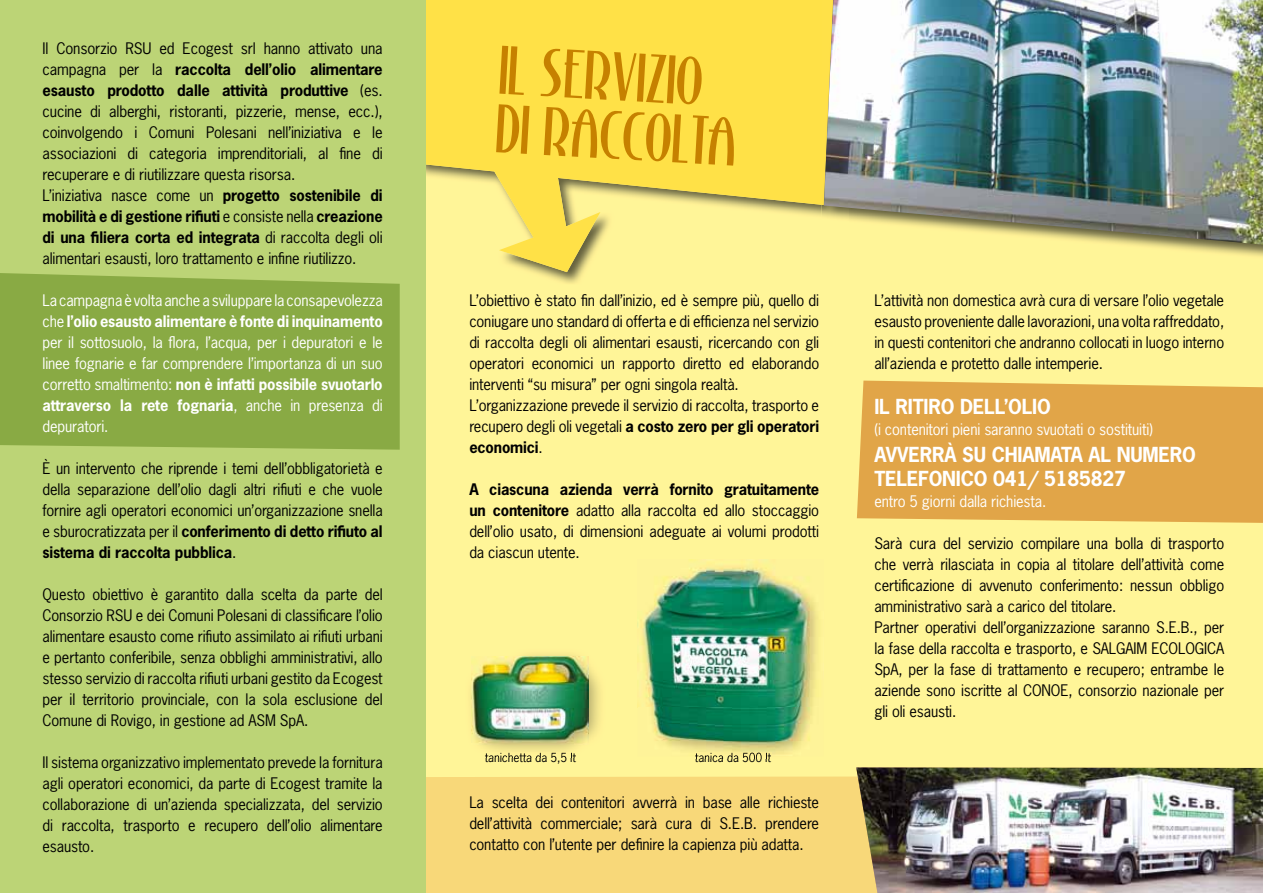
<style>
.page{position:relative;width:1263px;height:893px;background:#fff}
.page>*{position:absolute;margin:0;border:0;box-sizing:border-box;transform-origin:0 0}
.t1{font:63.15px/58.7px "Stony Island NF";color:#c68100}
.t2{font:700 19.5px/24px "News Gothic";letter-spacing:-.01em;color:#fff}
.t3{font:15px/21px "News Gothic";letter-spacing:-.01em;color:#000;text-align:justify}
.t4{font:15px/21px "News Gothic";letter-spacing:-.01em;color:#fff;text-align:justify}
.t5{font:12px "News Gothic";letter-spacing:-.01em;color:#000}
.s1{font-weight:700}
</style>
<div class="page">
<div style="left:425px;top:0;width:838px;height:893px;background:#fff598"></div>
<img style="left:425px;top:272px;width:158px;height:12px">
<svg style="left:425px;top:0;width:396px;height:272px;fill:#ffe147"></svg>
<div style="left:425px;top:776px;width:431px;height:117px;background:#f8d879"></div>
<img style="left:856px;top:767px;width:407px;height:126px">
<svg style="left:857px;top:381px;width:406px;height:142px;background:#e3aa4d"></svg>
<div style="left:0;top:0;width:425px;height:893px;background:#bcd476"></div>
<div style="left:0;top:273px;width:400px;height:177px;background:#89aa44"></div>
<img style="left:821px;top:205px;width:442px;height:52px">
<img style="left:824px;top:0;width:439px;height:245px">
<img style="left:482px;top:654px;width:118px;height:99px">
<img style="left:485px;top:753px;width:91px;height:4px">
<img style="left:471px;top:657px;width:118px;height:88px">
<img style="left:695px;top:756px;width:76px;height:2px">
<img style="left:638px;top:559px;width:180px;height:196px">
<img style="left:695px;top:753px;width:76px;height:3px">
<p class="t3" style="left:43px;top:37px;width:342px;text-align:left">Il Consorzio RSU ed Ecogest srl hanno attivato una campagna per la <span class="s1">raccolta dell’olio alimentare esausto prodotto dalle attività produttive</span> (es. cucine di alberghi, ristoranti, pizzerie, mense, ecc.), coinvolgendo i Comuni Polesani nell’iniziativa e le associazioni di categoria imprenditoriali, al fine di recuperare e di riutilizzare questa risorsa.<br>L’iniziativa nasce come un <span class="s1">progetto sostenibile di mobilità e di gestione rifiuti</span> e consiste nella <span class="s1">creazione di una filiera corta ed integrata</span> di raccolta degli oli alimentari esausti, loro trattamento e infine riutilizzo.</p>
<p class="t4" style="left:43px;top:289px;width:342px">La campagna è volta anche a sviluppare la consapevolezza che <span class="s1">l’olio esausto alimentare è fonte di inquinamento </span>per il sottosuolo, la flora, l’acqua, per i depuratori e le linee fognarie e far comprendere l’importanza di un suo corretto smaltimento: <span class="s1">non è infatti possibile svuotarlo attraverso la rete fognaria</span>, anche in presenza di depuratori.</p>
<p class="t3" style="left:43px;top:457px;width:342px">È un intervento che riprende i temi dell’obbligatorietà e della separazione dell’olio dagli altri rifiuti e che vuole fornire agli operatori economici un’organizzazione snella e sburocratizzata per il <span class="s1">conferimento di detto rifiuto al sistema di raccolta pubblica</span>.</p>
<p class="t3" style="left:43px;top:583px;width:342px">Questo obiettivo è garantito dalla scelta da parte del Consorzio RSU e dei Comuni Polesani di classificare l’olio alimentare esausto come rifiuto assimilato ai rifiuti urbani e pertanto conferibile, senza obblighi amministrativi, allo stesso servizio di raccolta rifiuti urbani gestito da Ecogest per il territorio provinciale, con la sola esclusione del Comune di Rovigo, in gestione ad ASM SpA.</p>
<p class="t3" style="left:43px;top:751px;width:342px">Il sistema organizzativo implementato prevede la fornitura agli operatori economici, da parte di Ecogest tramite la collaborazione di un’azienda specializzata, del servizio di raccolta, trasporto e recupero dell’olio alimentare esausto.</p>
<h1 class="t1" style="left:500px;top:41px;width:242px;rotate:3deg">IL SERVIZIO<br>DI RACCOLTA</h1>
<p class="t3" style="left:469px;top:289px;width:351px;text-align:left">L’obiettivo è stato fin dall’inizio, ed è sempre più, quello di coniugare uno standard di offerta e di efficienza nel servizio di raccolta degli oli alimentari esausti, ricercando con gli operatori economici un rapporto diretto ed elaborando interventi “su misura” per ogni singola realtà.<br>L’organizzazione prevede il servizio di raccolta, trasporto e recupero degli oli vegetali <span class="s1">a costo zero per gli operatori economici</span>.</p>
<p class="t3" style="left:469px;top:478px;width:351px"><span class="s1">A ciascuna azienda verrà fornito gratuitamente un contenitore</span> adatto alla raccolta ed allo stoccaggio dell’olio usato, di dimensioni adeguate ai volumi prodotti da ciascun utente.</p>
<p class="t5" style="left:485px;top:750px;width:93px">tanichetta da 5,5 lt</p>
<p class="t5" style="left:695px;top:750px;width:78px">tanica da 500 lt</p>
<p class="t3" style="left:469px;top:791px;width:351px">La scelta dei contenitori avverrà in base alle richieste dell’attività commerciale; sarà cura di S.E.B. prendere contatto con l’utente per definire la capienza più adatta.</p>
<p class="t3" style="left:874px;top:289px;width:351px">L’attività non domestica avrà cura di versare l’olio vegetale esausto proveniente dalle lavorazioni, una volta raffreddato, in questi contenitori che andranno collocati in luogo interno all’azienda e protetto dalle intemperie.</p>
<h2 class="t2" style="left:874px;top:394px;width:178px">IL RITIRO DELL’OLIO</h2>
<p class="t4" style="left:874px;top:418px;width:280px">(i contenitori pieni saranno svuotati o sostituiti)</p>
<h2 class="t2" style="left:874px;top:442px;width:323px">AVVERRÀ SU CHIAMATA AL NUMERO<br>TELEFONICO 041/ 5185827</h2>
<p class="t4" style="left:874px;top:490px;width:173px">entro 5 giorni dalla richiesta.</p>
<p class="t3" style="left:874px;top:532px;width:351px;text-align:left">Sarà cura del servizio compilare una bolla di trasporto che verrà rilasciata in copia al titolare dell’attività come certificazione di avvenuto conferimento: nessun obbligo amministrativo sarà a carico del titolare.<br>Partner operativi dell’organizzazione saranno S.E.B., per la fase della raccolta e trasporto, e SALGAIM ECOLOGICA SpA, per la fase di trattamento e recupero; entrambe le aziende sono iscritte al CONOE, consorzio nazionale per gli oli esausti.</p>
</div>
